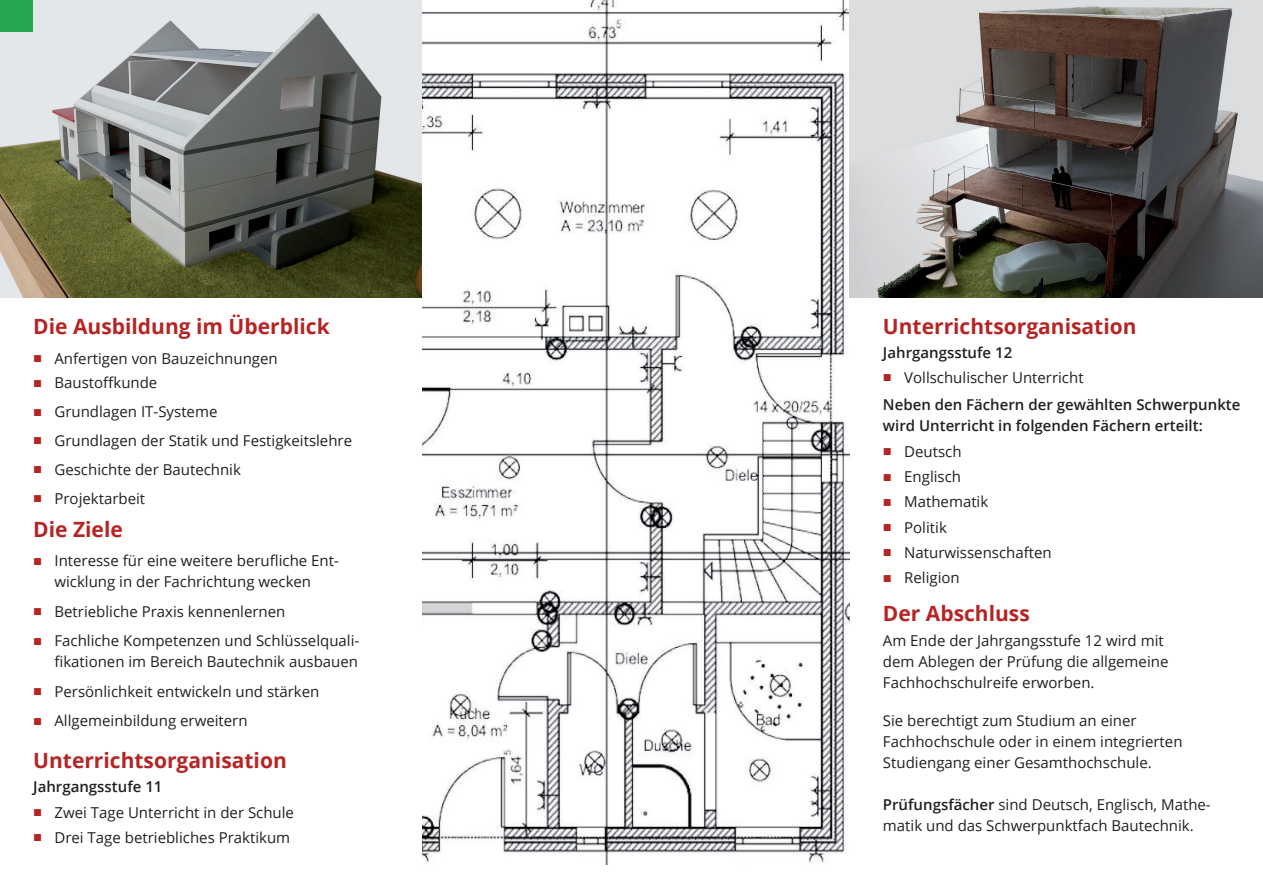
<style>
.page{position:relative;width:1263px;height:894px;background:#fff}
.page>*{position:absolute;margin:0;border:0;box-sizing:border-box;transform-origin:0 0}
.t1{font:700 21px "Open Sans";color:#b62424}
.t2{font:15px/21px "Open Sans";color:#231f20}
.t3{font:600 15px/27.8px "Open Sans";color:#231f20}
.s1{font-family:"Arial";color:#b62424}
.s2{font-family:"Arial";font-weight:400;color:#b62424}
.s3{font-weight:400}
.s4{font-weight:600}
</style>
<div class="page">
<img style="left:0;top:0;width:422px;height:297px">
<img style="left:422px;top:0;width:428px;height:863px">
<div style="left:0;top:0;width:33px;height:32px;background:#25a84f"></div>
<img style="left:850px;top:0;width:412px;height:297px">
<h1 class="t1" style="left:33px;top:312px;width:298px">Die Ausbildung im Überblick</h1>
<p class="t2" style="left:33px;top:347px;width:246px"><span class="s1">■</span> Anfertigen von Bauzeichnungen</p>
<p class="t2" style="left:33px;top:372px;width:126px"><span class="s1">■</span> Baustoffkunde</p>
<p class="t2" style="left:33px;top:401px;width:186px"><span class="s1">■</span> Grundlagen IT-Systeme</p>
<p class="t2" style="left:33px;top:429px;width:320px"><span class="s1">■</span> Grundlagen der Statik und Festigkeitslehre</p>
<p class="t2" style="left:33px;top:458px;width:209px"><span class="s1">■</span> Geschichte der Bautechnik</p>
<p class="t2" style="left:33px;top:487px;width:114px"><span class="s1">■</span> Projektarbeit</p>
<h1 class="t1" style="left:33px;top:514px;width:91px">Die Ziele</h1>
<p class="t2" style="left:33px;top:549px;width:307px;text-align:center"><span class="s1">■</span> Interesse für eine weitere berufliche Ent&shy;wicklung in der Fachrichtung wecken</p>
<p class="t2" style="left:33px;top:600px;width:254px"><span class="s1">■</span> Betriebliche Praxis kennenlernen</p>
<p class="t2" style="left:33px;top:629px;width:327px;text-align:right"><span class="s1">■</span> Fachliche Kompetenzen und Schlüsselquali&shy;fikationen im Bereich Bautechnik ausbauen</p>
<p class="t2" style="left:33px;top:680px;width:288px"><span class="s1">■</span> Persönlichkeit entwickeln und stärken</p>
<p class="t2" style="left:33px;top:709px;width:216px"><span class="s1">■</span> Allgemeinbildung erweitern</p>
<h1 class="t1" style="left:33px;top:745px;width:255px">Unterrichtsorganisation</h1>
<p class="t3" style="left:33px;top:772px;width:131px">Jahrgangsstufe 11</p>
<p class="t2" style="left:33px;top:801px;width:262px"><span class="s1">■</span> Zwei Tage Unterricht in der Schule</p>
<p class="t2" style="left:33px;top:826px;width:258px"><span class="s1">■</span> Drei Tage betriebliches Praktikum</p>
<h1 class="t1" style="left:883px;top:312px;width:255px">Unterrichtsorganisation</h1>
<p class="t3" style="left:883px;top:338px;width:131px">Jahrgangsstufe 12</p>
<p class="t3" style="left:883px;top:363px;width:359px"><span class="s2">■</span> <span class="s3">Vollschulischer Unterricht<br></span>Neben den Fächern der gewählten Schwerpunkte</p>
<p class="t3" style="left:883px;top:412px;width:321px">wird Unterricht in folgenden Fächern erteilt:</p>
<p class="t2" style="left:883px;top:440px;width:80px"><span class="s1">■</span> Deutsch</p>
<p class="t2" style="left:883px;top:465px;width:80px"><span class="s1">■</span> Englisch</p>
<p class="t2" style="left:883px;top:491px;width:107px"><span class="s1">■</span> Mathematik</p>
<p class="t2" style="left:883px;top:516px;width:65px"><span class="s1">■</span> Politik</p>
<p class="t2" style="left:883px;top:541px;width:170px"><span class="s1">■</span> Naturwissenschaften</p>
<p class="t2" style="left:883px;top:566px;width:78px"><span class="s1">■</span> Religion</p>
<h1 class="t1" style="left:883px;top:598px;width:148px">Der Abschluss</h1>
<p class="t2" style="left:883px;top:629px;width:287px">Am Ende der Jahrgangsstufe 12 wird mit dem Ablegen der Prüfung die allgemeine<br>Fachhochschulreife erworben.</p>
<p class="t2" style="left:883px;top:709px;width:301px">Sie berechtigt zum Studium an einer<br>Fachhochschule oder in einem integrierten<br>Studiengang einer Gesamthochschule.</p>
<p class="t2" style="left:883px;top:793px;width:329px"><span class="s4">Prüfungsfächer</span> sind Deutsch, Englisch, Mathe&shy;matik und das Schwerpunktfach Bautechnik.</p>
</div>
